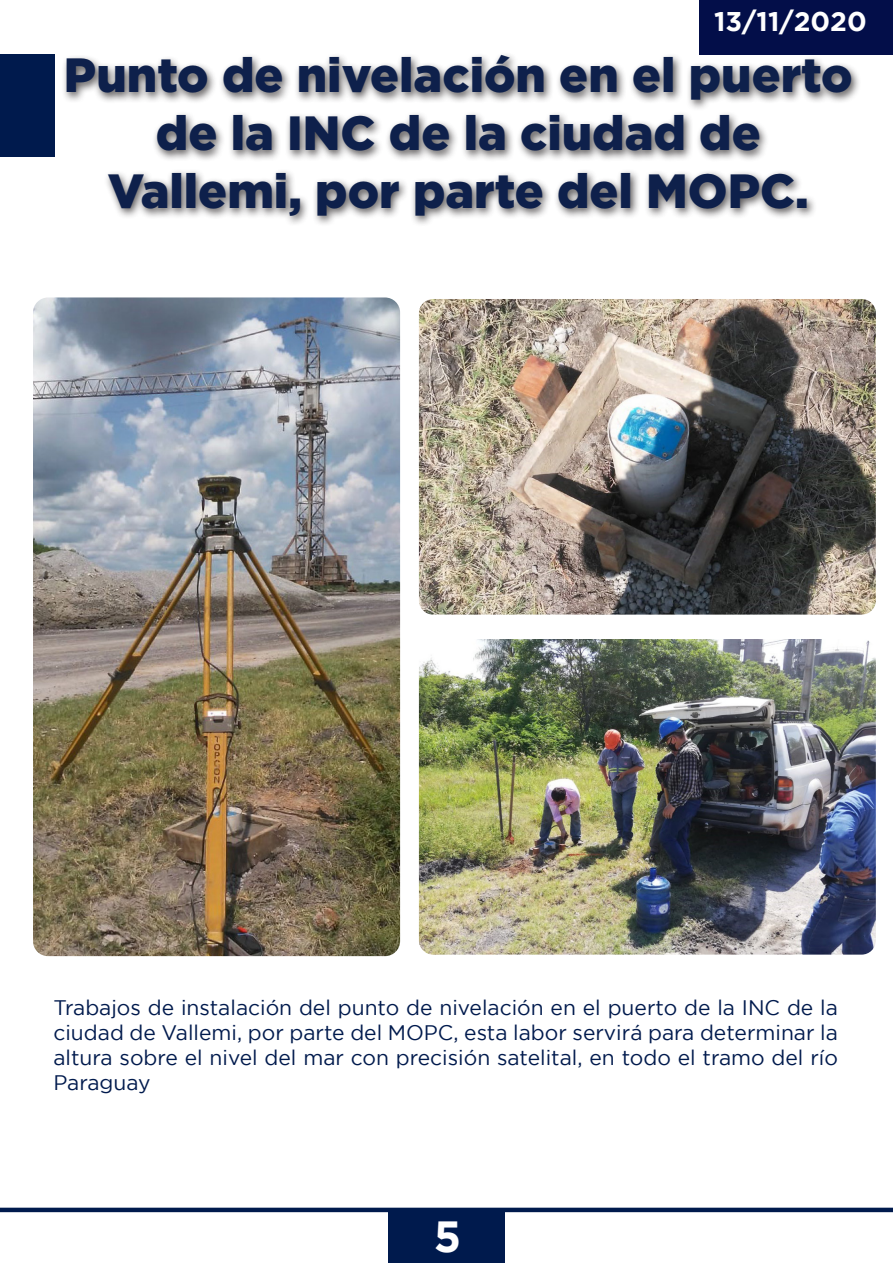
<style>
.page{position:relative;width:893px;height:1263px;background:#fff}
.page>*{position:absolute;margin:0;border:0;box-sizing:border-box;transform-origin:0 0}
.t1{font:900 48px/57.6px "Gotham";color:#0e204b;text-align:center}
.t2{font:700 43.5px "Gotham";color:#fff}
.t3{font:700 27px "Gotham";color:#fff}
.sin_seprar{font:21px/25.2px "Gotham";color:#001a4d;text-align:justify}
</style>
<div class="page">
<div style="left:0;top:54px;width:54px;height:102px;background:#001a4d"></div>
<hr style="left:0;top:1208px;width:893px;height:4px;background:#001a4d">
<div style="left:388px;top:1212px;width:117px;height:51px;background:#001a4d"></div>
<div style="left:699px;top:0;width:194px;height:54px;background:#030e49"></div>
<div style="left:61px;top:51px;width:800px;height:176px;background:#231f20;opacity:.75"></div>
<img style="left:420px;top:300px;width:454px;height:313px">
<div style="left:411px;top:291px;width:472px;height:331px;border:8px solid #fff;border-radius:18px"></div>
<img style="left:420px;top:640px;width:454px;height:313px">
<div style="left:411px;top:631px;width:472px;height:331px;border:8px solid #fff;border-radius:18px"></div>
<img style="left:34px;top:298px;width:365px;height:657px">
<div style="left:27px;top:291px;width:379px;height:671px;border:6px solid #fff;border-radius:18px"></div>
<p class="t3" style="left:714px;top:6px;width:154px">13/11/2020</p>
<p class="t1" style="left:64px;top:45px;width:790px">Punto de nivelación en el puerto de la INC de la ciudad de</p>
<p class="t1" style="left:108px;top:161px;width:702px">Vallemi, por parte del MOPC.</p>
<p class="sin_seprar" style="left:53px;top:994px;width:786px">Trabajos de instalación del punto de nivelación en el puerto de la INC de la ciudad de Vallemi, por parte del MOPC, esta labor servirá para determinar la altura sobre el nivel del mar con precisión satelital, en todo el tramo del río Paraguay</p>
<h2 class="t2" style="left:434px;top:1212px;width:29px">5</h2>
</div>
